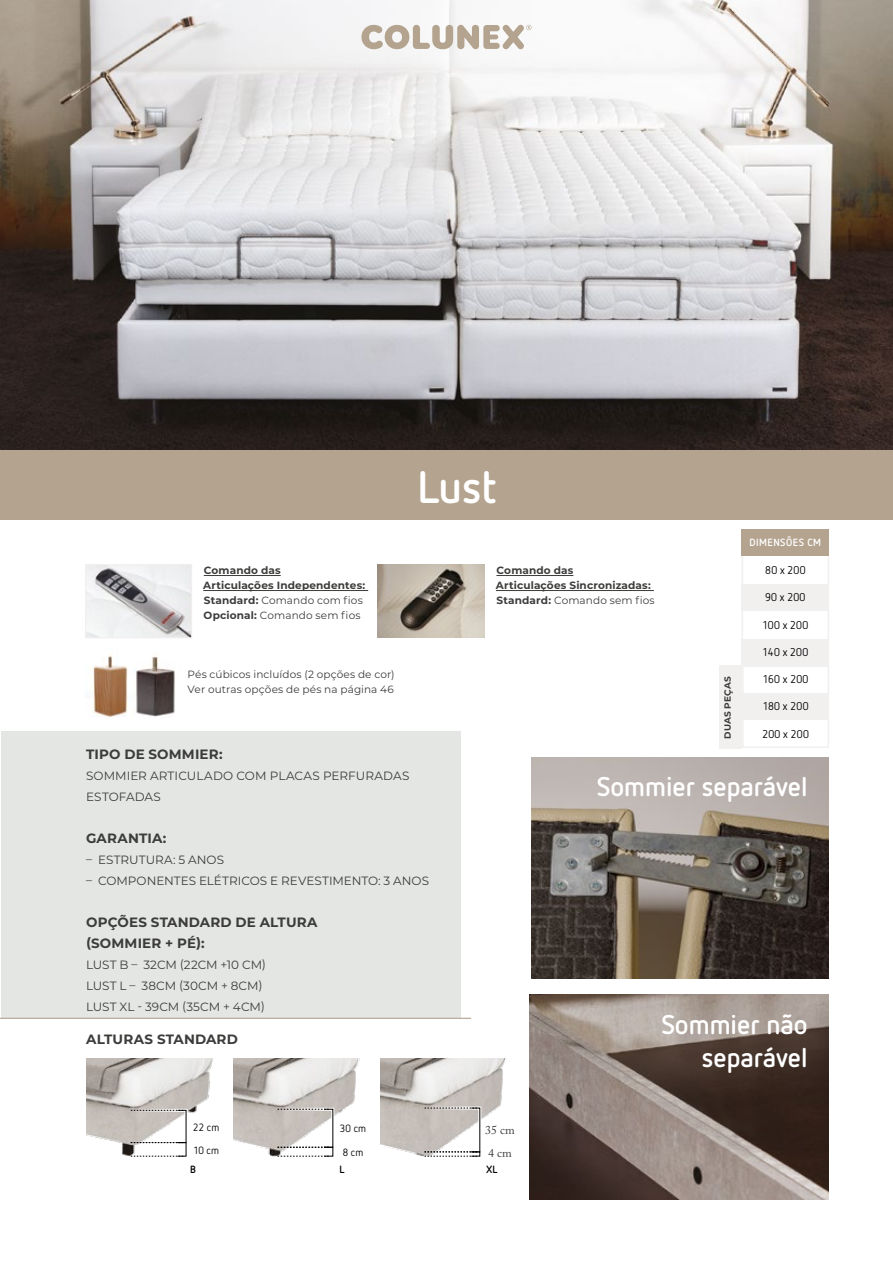
<style>
.page{position:relative;width:893px;height:1263px;background:#fff}
.page>*{position:absolute;margin:0;border:0;box-sizing:border-box;transform-origin:0 0}
.t1{font:700 45px "Netto OT";color:#fff}
.t2{font:700 27px/32.4px "Netto OT";color:#fff;text-align:right}
.t3{font:700 13.5px/21px "Montserrat";letter-spacing:.015em;color:#3c3c3b}
.t4{font:12px/21px "Montserrat";color:#3c3c3b}
.t5{font:12px "Adobe Caslon Pro";color:#3c3c3b}
.t6{font:11.25px "Netto OT";letter-spacing:.025em;color:#000}
.t7{font:700 10.5px/15px "Montserrat";letter-spacing:.015em;color:#3c3c3b}
.t8{font:10.5px/15px "Montserrat";letter-spacing:.01em;color:#3c3c3b}
.t9{font:10.5px "Netto OT";letter-spacing:.025em;color:#000}
.t10{font:700 10.5px "Netto OT";letter-spacing:.045em;color:#fff}
.t11{font:700 10.5px "Netto OT";color:#000}
.t12{font:700 9px "Montserrat";letter-spacing:.02em;color:#3c3c3b}
.s1{font-weight:400}
</style>
<div class="page">
<img style="left:0;top:0;width:893px;height:450px">
<div style="left:1px;top:731px;width:459px;height:287px;background:#e4e6e4"></div>
<hr style="left:0;top:1018px;width:471px;height:1px;background:#b3a38f">
<div style="left:0;top:450px;width:893px;height:69px;background:#b3a38f"></div>
<img style="left:380px;top:1058px;width:127px;height:99px">
<hr style="left:425px;top:1106px;width:46px;height:3px;background:#fff">
<hr style="left:425px;top:1150px;width:46px;height:3px;background:#fff">
<div style="left:470px;top:1150px;width:11px;height:8px;border:3px solid #fff"></div>
<div style="left:470px;top:1106px;width:11px;height:47px;border:3px solid #fff"></div>
<svg style="left:425px;top:1108px;width:52px;height:1px"></svg>
<svg style="left:425px;top:1151px;width:55px;height:6px"></svg>
<img style="left:87px;top:1058px;width:126px;height:99px">
<hr style="left:131px;top:1155px;width:47px;height:3px;background:#fff">
<hr style="left:131px;top:1109px;width:47px;height:3px;background:#fff">
<hr style="left:131px;top:1141px;width:47px;height:3px;background:#fff">
<div style="left:176px;top:1141px;width:12px;height:17px;border:3px solid #fff"></div>
<div style="left:176px;top:1109px;width:12px;height:35px;border:3px solid #fff"></div>
<svg style="left:131px;top:1156px;width:52px;height:1px"></svg>
<svg style="left:131px;top:1110px;width:52px;height:1px"></svg>
<svg style="left:131px;top:1142px;width:52px;height:1px"></svg>
<img style="left:233px;top:1058px;width:127px;height:99px">
<hr style="left:278px;top:1155px;width:46px;height:3px;background:#fff">
<hr style="left:278px;top:1108px;width:46px;height:3px;background:#fff">
<hr style="left:278px;top:1146px;width:46px;height:3px;background:#fff">
<div style="left:323px;top:1146px;width:11px;height:12px;border:3px solid #fff"></div>
<div style="left:323px;top:1108px;width:11px;height:41px;border:3px solid #fff"></div>
<svg style="left:278px;top:1156px;width:51px;height:1px"></svg>
<svg style="left:278px;top:1109px;width:51px;height:1px"></svg>
<svg style="left:278px;top:1147px;width:51px;height:1px"></svg>
<img style="left:530px;top:995px;width:298px;height:204px">
<img style="left:532px;top:757px;width:296px;height:221px">
<img style="left:87px;top:566px;width:103px;height:70px">
<div style="left:85px;top:564px;width:107px;height:74px;border:1px solid #f2efef"></div>
<hr style="left:204px;top:575px;width:77px;height:1px;background:#3c3c3b">
<hr style="left:203px;top:590px;width:165px;height:1px;background:#3c3c3b">
<img style="left:378px;top:564px;width:107px;height:73px">
<hr style="left:496px;top:575px;width:77px;height:1px;background:#3c3c3b">
<hr style="left:496px;top:590px;width:158px;height:1px;background:#3c3c3b">
<div style="left:742px;top:529px;width:87px;height:136px;background:#fff;border:2px solid #f2efef"></div>
<div style="left:742px;top:584px;width:87px;height:26px;background:#f2efef"></div>
<div style="left:742px;top:639px;width:87px;height:26px;background:#f2efef"></div>
<div style="left:742px;top:529px;width:87px;height:27px;background:#b3a38f"></div>
<div style="left:742px;top:665px;width:87px;height:83px;background:#fff;border:2px solid #f2efef"></div>
<div style="left:742px;top:693px;width:87px;height:26px;background:#f2efef"></div>
<div style="left:719px;top:665px;width:22px;height:84px;background:#f2efef"></div>
<img style="left:93px;top:654px;width:35px;height:63px">
<img style="left:134px;top:654px;width:41px;height:63px">
<svg style="left:361px;top:19px;width:170px;height:30px"></svg>
<h1 class="t1" style="left:417px;top:458px;width:81px">Lust</h1>
<p class="t10" style="left:749px;top:536px;width:73px">DIMENSÕES CM</p>
<p class="t7" style="left:203px;top:563px;width:164px">Comando das<br>Articulações Independentes:<br>Standard: <span class="s1">Comando com fios<br></span>Opcional: <span class="s1">Comando sem fios</span></p>
<p class="t7" style="left:496px;top:563px;width:160px">Comando das<br>Articulações Sincronizadas:<br>Standard: <span class="s1">Comando sem fios</span></p>
<p class="t6" style="left:765px;top:563px;width:42px">80 x 200</p>
<p class="t6" style="left:765px;top:590px;width:42px">90 x 200</p>
<p class="t6" style="left:762px;top:618px;width:47px">100 x 200</p>
<p class="t6" style="left:762px;top:645px;width:47px">140 x 200</p>
<p class="t8" style="left:188px;top:666px;width:209px">Pés cúbicos incluídos (2 opções de cor)<br>Ver outras opções de pés na página 46</p>
<p class="t3" style="left:86px;top:743px;width:138px">TIPO DE SOMMIER:</p>
<p class="t4" style="left:86px;top:765px;width:325px">SOMMIER ARTICULADO COM PLACAS PERFURADAS<br>ESTOFADAS</p>
<p class="t3" style="left:86px;top:827px;width:82px">GARANTIA:</p>
<p class="t4" style="left:86px;top:849px;width:140px">– ESTRUTURA: 5 ANOS</p>
<p class="t4" style="left:86px;top:870px;width:344px">– COMPONENTES ELÉTRICOS E REVESTIMENTO: 3 ANOS</p>
<p class="t3" style="left:86px;top:911px;width:233px">OPÇÕES STANDARD DE ALTURA (SOMMIER + PÉ):</p>
<p class="t4" style="left:86px;top:954px;width:181px">LUST B – 32CM (22CM +10 CM)<br>LUST L – 38CM (30CM + 8CM)<br>LUST XL - 39CM (35CM + 4CM)</p>
<p class="t3" style="left:86px;top:1028px;width:153px">ALTURAS STANDARD</p>
<p class="t9" style="left:193px;top:1121px;width:28px">22 cm</p>
<p class="t9" style="left:193px;top:1144px;width:27px">10 cm</p>
<p class="t11" style="left:190px;top:1163px;width:7px">B</p>
<p class="t9" style="left:340px;top:1122px;width:28px">30 cm</p>
<p class="t5" style="left:485px;top:1123px;width:31px">35 cm</p>
<p class="t9" style="left:343px;top:1145px;width:22px">8 cm</p>
<p class="t11" style="left:340px;top:1163px;width:7px">L</p>
<p class="t5" style="left:488px;top:1146px;width:25px">4 cm</p>
<p class="t11" style="left:487px;top:1163px;width:13px">XL</p>
<p class="t12" style="left:721px;top:739px;width:65px;rotate:-90deg">DUAS PEÇAS</p>
<p class="t6" style="left:763px;top:672px;width:47px">160 x 200</p>
<p class="t6" style="left:763px;top:699px;width:47px">180 x 200</p>
<p class="t6" style="left:762px;top:727px;width:48px">200 x 200</p>
<h2 class="t2" style="left:597px;top:769px;width:212px">Sommier separável</h2>
<h2 class="t2" style="left:661px;top:1008px;width:148px">Sommier não separável</h2>
</div>
